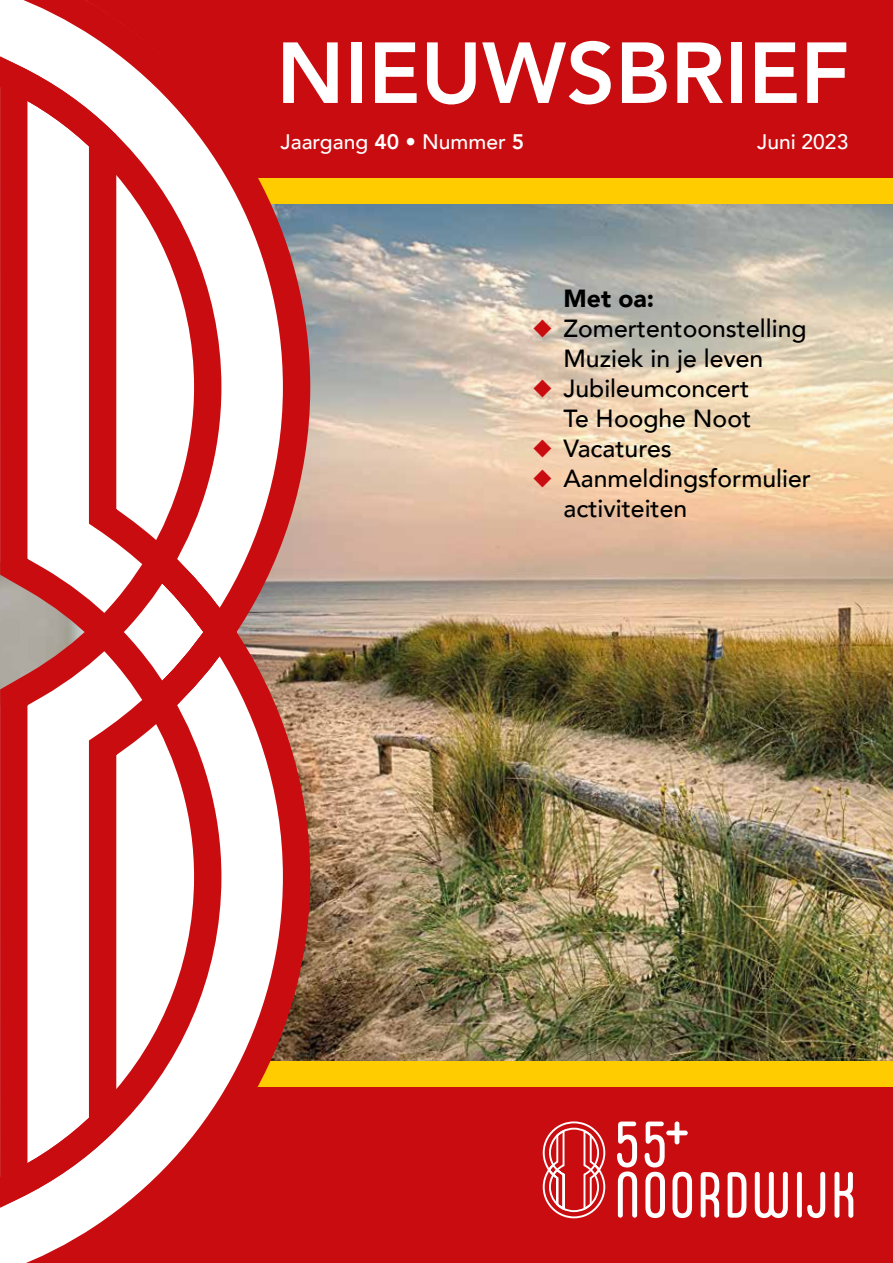
<style>
.page{position:relative;width:893px;height:1263px;background:#fff}
.page>*{position:absolute;margin:0;border:0;box-sizing:border-box;transform-origin:0 0}
.t1{font:800 85.5px "Avenir";color:#fff}
.t2{font:500 24.75px/30px "Avenir";color:#000;text-align:center}
.t3{font:900 24.75px "Avenir";color:#000}
.t4{font:500 21px "Avenir";color:#fff}
.s1{font-weight:800}
.s2{color:#c90c0f}
</style>
<div class="page">
<img style="left:316px;top:204px;width:577px;height:857px">
<div style="left:0;top:0;width:893px;height:179px;background:#c90c0f"></div>
<div style="left:0;top:1063px;width:893px;height:200px;background:#c90c0f"></div>
<div style="left:0;top:179px;width:893px;height:25px;background:#fc0"></div>
<div style="left:0;top:1061px;width:893px;height:25px;background:#fc0"></div>
<svg style="left:617px;top:1121px;width:20px;height:96px"></svg>
<svg style="left:701px;top:1172px;width:18px;height:45px"></svg>
<svg style="left:728px;top:1172px;width:18px;height:45px"></svg>
<svg style="left:755px;top:1172px;width:33px;height:46px"></svg>
<div style="left:797px;top:1172px;width:5px;height:45px;background:#fff;border-radius:2px"></div>
<svg style="left:807px;top:1172px;width:18px;height:46px"></svg>
<svg style="left:834px;top:1172px;width:19px;height:46px"></svg>
<svg style="left:542px;top:1121px;width:64px;height:98px"></svg>
<svg style="left:645px;top:1121px;width:47px;height:97px"></svg>
<svg style="left:0;top:680px;width:316px;height:583px"></svg>
<svg style="left:0;top:680px;width:253px;height:549px"></svg>
<svg style="left:0;top:0;width:316px;height:680px"></svg>
<h1 class="t1" style="left:276px;top:7px;width:575px">NIEUWSBRIEF</h1>
<p class="t4" style="left:281px;top:124px;width:245px">Jaargang <span class="s1">40 •</span> Nummer <span class="s1">5</span></p>
<p class="t4" style="left:757px;top:124px;width:93px">Juni 2023</p>
<p class="t3" style="left:564px;top:277px;width:92px">Met oa:</p>
<p class="t2" style="left:533px;top:312px;width:275px"><span class="s2">◆</span> Zomertentoonstelling<br>Muziek in je leven</p>
<p class="t2" style="left:533px;top:372px;width:220px;text-align:right"><span class="s2">◆</span> Jubileumconcert<br>Te Hooghe Noot</p>
<p class="t2" style="left:533px;top:432px;width:140px"><span class="s2">◆</span> Vacatures</p>
<p class="t2" style="left:564px;top:462px;width:249px;text-align:left;text-indent:-31px"><span class="s2">◆</span> Aanmeldingsformulier activiteiten</p>
</div>
